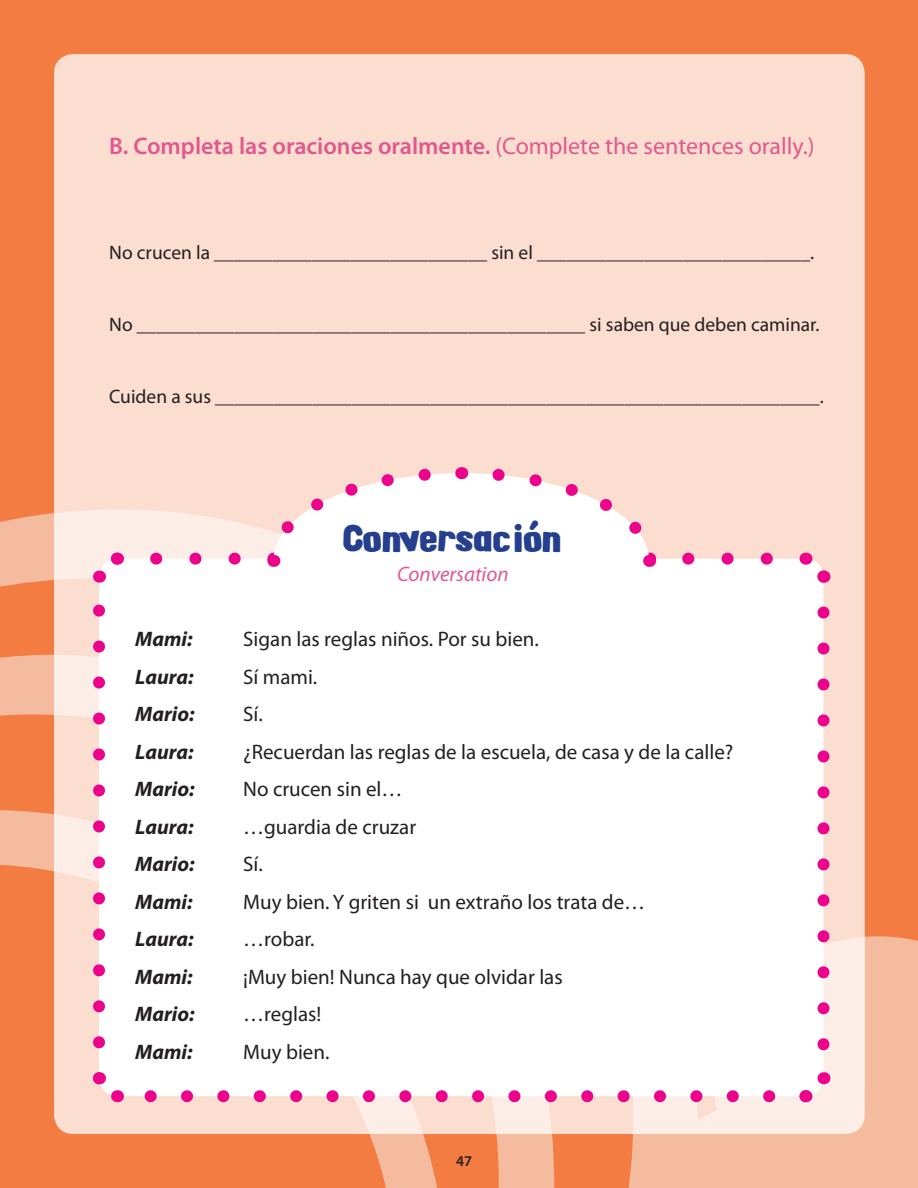
<style>
.page{position:relative;width:918px;height:1188px;background:#f37c42}
.page>*{position:absolute;margin:0;border:0;box-sizing:border-box;transform-origin:0 0}
.t1{font:36px "Alpha Fridge Magnets";color:#253f8e}
.t2{font:600 24px "Myriad Pro";color:#e1588f}
.t3{font:21px "Myriad Pro";color:#231f20}
.t4{font:italic 700 21px "Myriad Pro";color:#231f20}
.t5{font:italic 21px "Myriad Pro";color:#e1588f}
.t6{font:19.5px "Myriad Pro";color:#231f20}
.t7{font:600 15px "Myriad Pro";color:#231f20}
.s1{font-weight:400}
</style>
<div class="page">
<div style="left:0;top:655px;width:54px;height:61px;background:#f4bb9e"></div>
<svg style="left:0;top:810px;width:69px;height:324px"></svg>
<div style="left:54px;top:54px;width:811px;height:1080px;background:#fbdecf;border-radius:19px"></div>
<div style="left:99px;top:559px;width:724px;height:537px;background:#fff;border-radius:18px"></div>
<svg style="left:688px;top:553px;width:98px;height:12px"></svg>
<svg style="left:93px;top:604px;width:12px;height:438px"></svg>
<svg style="left:156px;top:553px;width:98px;height:12px"></svg>
<svg style="left:801px;top:552px;width:30px;height:37px"></svg>
<svg style="left:135px;top:612px;width:783px;height:576px"></svg>
<svg style="left:93px;top:1072px;width:28px;height:31px"></svg>
<svg style="left:87px;top:547px;width:42px;height:36px"></svg>
<svg style="left:271px;top:467px;width:390px;height:100px"></svg>
<p class="t2" style="left:109px;top:131px;width:707px">B. Completa las oraciones oralmente. <span class="s1">(Complete the sentences orally.)</span></p>
<p class="t6" style="left:109px;top:241px;width:706px">No crucen la ____________________________ sin el ____________________________.</p>
<p class="t6" style="left:109px;top:313px;width:712px">No ______________________________________________ si saben que deben caminar.</p>
<p class="t6" style="left:109px;top:385px;width:716px">Cuiden a sus ______________________________________________________________.</p>
<p class="t1" style="left:343px;top:513px;width:220px">Conversación</p>
<p class="t5" style="left:397px;top:561px;width:113px">Conversation</p>
<p class="t4" style="left:135px;top:625px;width:59px">Mami:</p>
<p class="t3" style="left:243px;top:626px;width:297px">Sigan las reglas niños. Por su bien.</p>
<p class="t4" style="left:135px;top:663px;width:60px">Laura:</p>
<p class="t3" style="left:243px;top:664px;width:76px">Sí mami.</p>
<p class="t4" style="left:135px;top:700px;width:61px">Mario:</p>
<p class="t3" style="left:243px;top:701px;width:21px">Sí.</p>
<p class="t4" style="left:135px;top:738px;width:60px">Laura:</p>
<p class="t3" style="left:243px;top:739px;width:492px">¿Recuerdan las reglas de la escuela, de casa y de la calle?</p>
<p class="t4" style="left:135px;top:775px;width:61px">Mario:</p>
<p class="t3" style="left:243px;top:776px;width:161px">No crucen sin el…</p>
<p class="t4" style="left:135px;top:813px;width:60px">Laura:</p>
<p class="t3" style="left:243px;top:814px;width:175px">…guardia de cruzar</p>
<p class="t4" style="left:135px;top:850px;width:61px">Mario:</p>
<p class="t3" style="left:243px;top:851px;width:21px">Sí.</p>
<p class="t4" style="left:135px;top:888px;width:59px">Mami:</p>
<p class="t3" style="left:243px;top:889px;width:403px">Muy bien. Y griten si un extraño los trata de…</p>
<p class="t4" style="left:135px;top:925px;width:60px">Laura:</p>
<p class="t3" style="left:243px;top:926px;width:73px">…robar.</p>
<p class="t4" style="left:135px;top:963px;width:59px">Mami:</p>
<p class="t3" style="left:243px;top:964px;width:321px">¡Muy bien! Nunca hay que olvidar las</p>
<p class="t4" style="left:135px;top:1000px;width:61px">Mario:</p>
<p class="t3" style="left:243px;top:1001px;width:80px">…reglas!</p>
<p class="t4" style="left:135px;top:1038px;width:59px">Mami:</p>
<p class="t3" style="left:243px;top:1039px;width:88px">Muy bien.</p>
<p class="t7" style="left:456px;top:1152px;width:18px">47</p>
</div>
